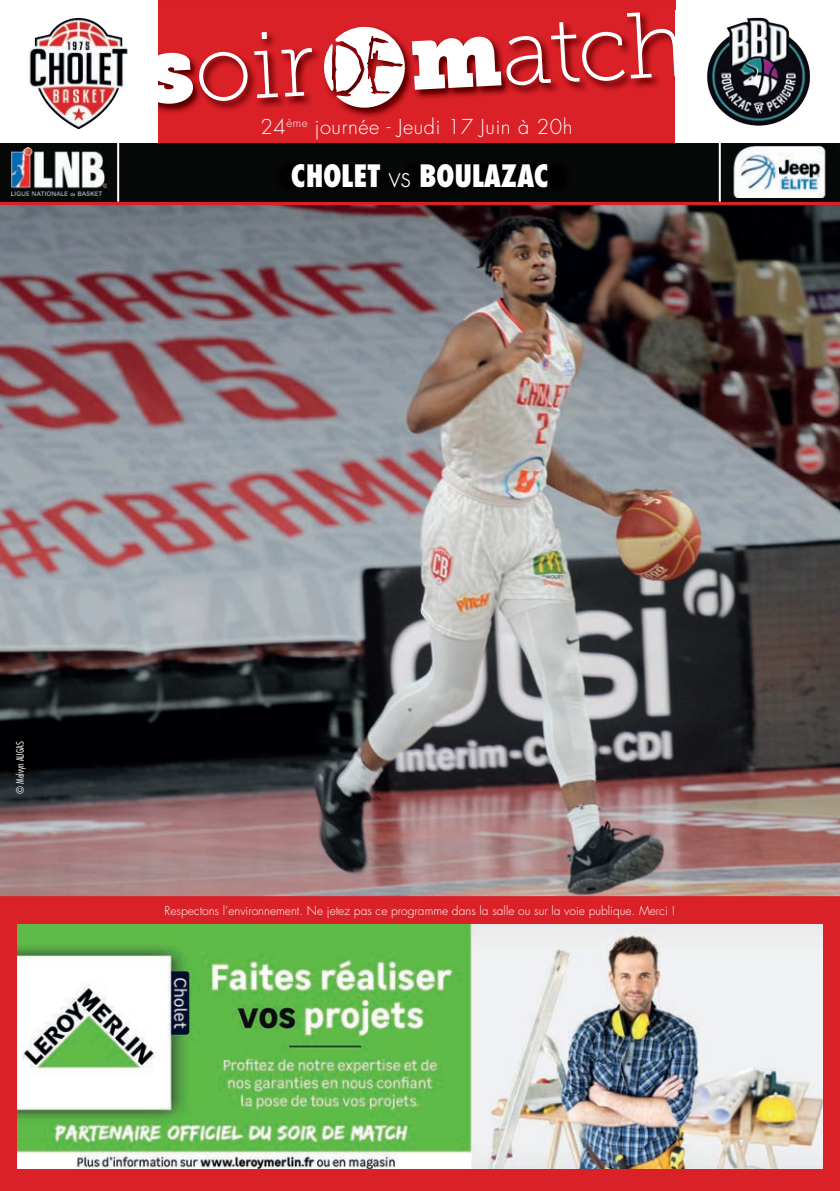
<style>
.page{position:relative;width:840px;height:1191px;background:#fff}
.page>*{position:absolute;margin:0;border:0;box-sizing:border-box;transform-origin:0 0}
.t1{font:800 condensed 30px "Futura LT";letter-spacing:-.015em;color:#fff;scale:.95 1}
.t2{font:300 20px "Futura";letter-spacing:.03em;color:#fff}
.t3{font:300 12px "Futura";color:#fff}
.t4{font:300 condensed 10px "Futura LT";color:#fff}
.s1{font-weight:300;font-stretch:normal}
</style>
<div class="page">
<img style="left:0;top:205px;width:839px;height:691px">
<div style="left:0;top:908px;width:839px;height:283px;background:#da2128"></div>
<div style="left:0;top:896px;width:839px;height:18px;background:#da2128"></div>
<div style="left:0;top:8px;width:839px;height:136px;background:#da2128"></div>
<img style="left:158px;top:49px;width:237px;height:68px">
<svg style="left:158px;top:51px;width:90px;height:53px"></svg>
<svg style="left:254px;top:32px;width:58px;height:66px"></svg>
<svg style="left:323px;top:12px;width:352px;height:96px"></svg>
<hr style="left:0;top:201px;width:839px;height:4px;background:#da2128">
<div style="left:0;top:8px;width:157px;height:136px;background:#fff"></div>
<div style="left:675px;top:8px;width:164px;height:136px;background:#fff"></div>
<div style="left:0;top:144px;width:839px;height:58px;background:#070909"></div>
<hr style="left:117px;top:143px;width:2px;height:59px;background:#fff">
<hr style="left:718px;top:143px;width:2px;height:59px;background:#fff">
<img style="left:733px;top:146px;width:93px;height:52px">
<img style="left:12px;top:148px;width:94px;height:48px">
<img style="left:17px;top:924px;width:805px;height:244px">
<div style="left:158px;top:0;width:517px;height:9px;background:#d92028"></div>
<div style="left:0;top:0;width:158px;height:141px;background:#fff"></div>
<img style="left:28px;top:17px;width:100px;height:113px">
<img style="left:707px;top:17px;width:104px;height:109px">
<h2 class="t2" style="left:260px;top:114px;width:313px">24<sup>ème</sup> journée - Jeudi 17 Juin à 20h</h2>
<h1 class="t1" style="left:291px;top:157px;width:273px">CHOLET <span class="s1">vs</span> BOULAZAC</h1>
<p class="t4" style="left:14px;top:794px;width:54px;rotate:-90deg">© Melvyn AUGAS</p>
<p class="t3" style="left:164px;top:903px;width:512px">Respectons l’environnement. Ne jetez pas ce programme dans la salle ou sur la voie publique. Merci !</p>
</div>
